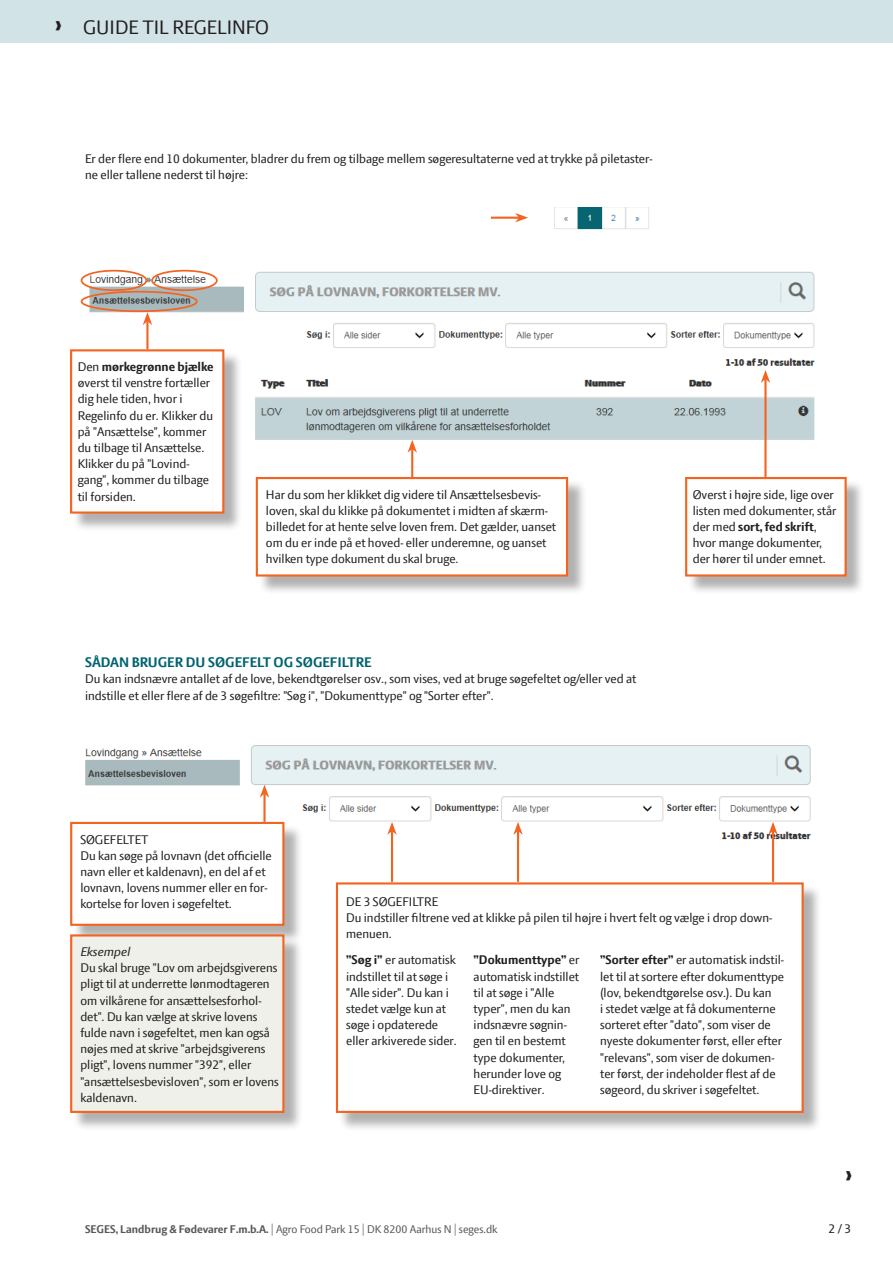
<style>
.page{position:relative;width:893px;height:1263px;background:#fff}
.page>*{position:absolute;margin:0;border:0;box-sizing:border-box;transform-origin:0 0}
.t1{font:800 27px "LF Press Sans";color:#231f20}
.t2{font:21px "LF Press Sans";color:#231f20}
.t3{font:700 15px "LF Press Sans";color:#006370}
.t4{font:13.5px/16.2px "LF Press Sans";color:#231f20}
.t5{font:italic 13.5px "LF Press Sans";color:#231f20}
.t6{font:12px "LF Press Sans";color:#57585a}
.s1{font-weight:700}
</style>
<div class="page">
<div style="left:0;top:0;width:893px;height:43px;background:#d1e3e7"></div>
<img style="left:490px;top:208px;width:159px;height:22px">
<hr style="left:491px;top:217px;width:28px;height:2px;background:#f36421">
<svg style="left:515px;top:213px;width:13px;height:9px"></svg>
<img style="left:80px;top:269px;width:735px;height:171px">
<div style="left:72px;top:352px;width:171px;height:180px;background:#231f20;opacity:.35"></div>
<div style="left:70px;top:349px;width:154px;height:165px;background:#fff;border:2px solid #f36421"></div>
<hr style="left:146px;top:321px;width:3px;height:28px;background:#f36421">
<svg style="left:143px;top:312px;width:9px;height:13px"></svg>
<div style="left:258px;top:479px;width:329px;height:116px;background:#231f20;opacity:.35"></div>
<div style="left:256px;top:477px;width:312px;height:99px;background:#fff;border:2px solid #f36421"></div>
<hr style="left:411px;top:449px;width:2px;height:28px;background:#f36421">
<svg style="left:408px;top:440px;width:9px;height:13px"></svg>
<div style="left:81px;top:291px;width:117px;height:21px;border:2px solid #f36421;border-radius:50%"></div>
<div style="left:81px;top:270px;width:66px;height:21px;border:2px solid #f36421;border-radius:50%"></div>
<div style="left:151px;top:270px;width:67px;height:21px;border:2px solid #f36421;border-radius:50%"></div>
<div style="left:687px;top:479px;width:178px;height:116px;background:#231f20;opacity:.35"></div>
<div style="left:685px;top:477px;width:162px;height:99px;background:#fff;border:2px solid #f36421"></div>
<hr style="left:764px;top:379px;width:3px;height:98px;background:#f36421">
<svg style="left:761px;top:370px;width:9px;height:13px"></svg>
<img style="left:85px;top:745px;width:727px;height:101px">
<div style="left:72px;top:824px;width:231px;height:120px;background:#231f20;opacity:.35"></div>
<div style="left:70px;top:822px;width:214px;height:104px;background:#fff;border:2px solid #f36421"></div>
<hr style="left:263px;top:794px;width:3px;height:28px;background:#f36421">
<svg style="left:260px;top:785px;width:9px;height:13px"></svg>
<div style="left:72px;top:937px;width:231px;height:194px;background:#231f20;opacity:.35"></div>
<div style="left:70px;top:934px;width:214px;height:179px;background:#f0f0ea;border:2px solid #f36421"></div>
<div style="left:338px;top:885px;width:485px;height:246px;background:#231f20;opacity:.35"></div>
<div style="left:336px;top:882px;width:468px;height:231px;background:#fff;border:2px solid #f36421"></div>
<hr style="left:391px;top:831px;width:2px;height:51px;background:#f36421">
<svg style="left:387px;top:822px;width:10px;height:13px"></svg>
<hr style="left:517px;top:831px;width:2px;height:51px;background:#f36421">
<svg style="left:513px;top:822px;width:10px;height:13px"></svg>
<hr style="left:772px;top:831px;width:2px;height:51px;background:#f36421">
<svg style="left:768px;top:822px;width:10px;height:13px"></svg>
<p class="t1" style="left:55px;top:8px;width:8px">›</p>
<p class="t2" style="left:83px;top:15px;width:187px">GUIDE TIL REGELINFO</p>
<p class="t4" style="left:85px;top:151px;width:569px">Er der flere end 10 dokumenter, bladrer du frem og tilbage mellem søgeresultaterne ved at trykke på piletaster&shy;ne eller tallene nederst til højre:</p>
<p class="t4" style="left:78px;top:358px;width:137px">Den <span class="s1">mørkegrønne bjælke </span>øverst til venstre fortæller dig hele tiden, hvor i<br>Regelinfo du er. Klikker du på ”Ansættelse”, kommer du tilbage til Ansættelse.<br>Klikker du på ”Lovind&shy;gang”, kommer du tilbage til forsiden.</p>
<p class="t4" style="left:266px;top:486px;width:292px">Har du som her klikket dig videre til Ansættelsesbevis&shy;loven, skal du klikke på dokumentet i midten af skærm&shy;billedet for at hente selve loven frem. Det gælder, uanset om du er inde på et hoved- eller underemne, og uanset hvilken type dokument du skal bruge.</p>
<p class="t4" style="left:693px;top:486px;width:145px">Øverst i højre side, lige over listen med dokumenter, står der med <span class="s1">sort, fed skrift</span>, hvor mange dokumenter, der hører til under emnet.</p>
<p class="t3" style="left:85px;top:654px;width:288px">SÅDAN BRUGER DU SØGEFELT OG SØGEFILTRE</p>
<p class="t4" style="left:85px;top:671px;width:553px">Du kan indsnævre antallet af de love, bekendtgørelser osv., som vises, ved at bruge søgefeltet og/eller ved at indstille et eller flere af de 3 søgefiltre: ”Søg i”, ”Dokumenttype” og ”Sorter efter”.</p>
<p class="t4" style="left:80px;top:831px;width:70px">SØGEFELTET</p>
<p class="t4" style="left:80px;top:847px;width:193px">Du kan søge på lovnavn (det officielle navn eller et kaldenavn), en del af et lovnavn, lovens nummer eller en for&shy;kortelse for loven i søgefeltet.</p>
<p class="t5" style="left:80px;top:944px;width:51px">Eksempel</p>
<p class="t4" style="left:80px;top:959px;width:200px">Du skal bruge ”Lov om arbejdsgiverens pligt til at underrette lønmodtageren om vilkårene for ansættelsesforhol&shy;det”. Du kan vælge at skrive lovens fulde navn i søgefeltet, men kan også nøjes med at skrive ”arbejdsgiverens pligt”, lovens nummer ”392”, eller ”ansættelsesbevisloven”, som er lovens kaldenavn.</p>
<p class="t4" style="left:346px;top:893px;width:94px">DE 3 SØGEFILTRE</p>
<p class="t4" style="left:346px;top:909px;width:428px">Du indstiller filtrene ved at klikke på pilen til højre i hvert felt og vælge i drop down&shy;menuen.</p>
<p class="t4" style="left:346px;top:952px;width:112px"><span class="s1">”Søg i”</span> er automatisk indstillet til at søge i ”Alle sider”. Du kan i stedet vælge kun at søge i opdaterede eller arkiverede sider.</p>
<p class="t4" style="left:474px;top:952px;width:107px"><span class="s1">”Dokumenttype”</span> er automatisk indstillet til at søge i ”Alle typer”, men du kan indsnævre søgnin&shy;gen til en bestemt type dokumenter, herunder love og<br>EU-direktiver.</p>
<p class="t4" style="left:600px;top:952px;width:186px"><span class="s1">”Sorter efter”</span> er automatisk indstil&shy;let til at sortere efter dokumenttype (lov, bekendtgørelse osv.). Du kan<br>i stedet vælge at få dokumenterne sorteret efter ”dato”, som viser de nyeste dokumenter først, eller efter ”relevans”, som viser de dokumen&shy;ter først, der indeholder flest af de søgeord, du skriver i søgefeltet.</p>
<p class="t6" style="left:85px;top:1222px;width:414px"><span class="s1">SEGES, Landbrug &amp; Fødevarer F.m.b.A.</span> | Agro Food Park 15 | DK 8200 Aarhus N | seges.dk</p>
<p class="t1" style="left:845px;top:1158px;width:8px">›</p>
<p class="t4" style="left:829px;top:1220px;width:24px">2 / 3</p>
</div>
